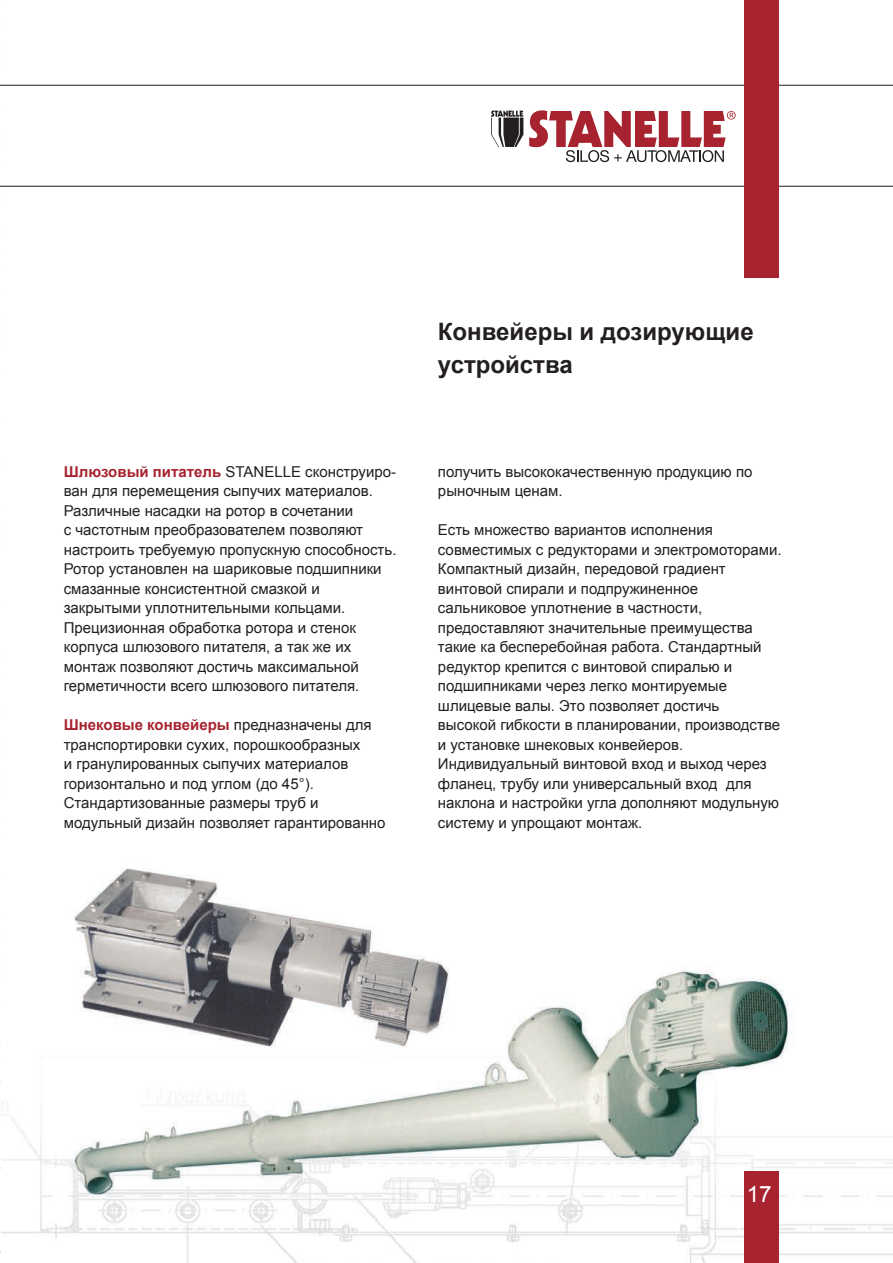
<style>
.page{position:relative;width:893px;height:1263px;background:#fff}
.page>*{position:absolute;margin:0;border:0;box-sizing:border-box;transform-origin:0 0}
.t1{font:700 24px/33.3px "Arial";color:#231f20}
.t2{font:22.5px "Arial";color:#fff}
.t3{font:15px/19.5px "Arial";color:#231f20}
.s1{font-weight:700;color:#a7232f}
</style>
<div class="page">
<img style="left:1px;top:0;width:892px;height:1263px">
<hr style="left:0;top:186px;width:893px;height:1px;background:#231f20">
<hr style="left:0;top:85px;width:893px;height:1px;background:#231f20">
<svg style="left:491px;top:110px;width:32px;height:37px"></svg>
<svg style="left:529px;top:110px;width:207px;height:52px"></svg>
<div style="left:744px;top:1171px;width:34px;height:92px;background:#a7232f"></div>
<div style="left:744px;top:0;width:34px;height:277px;background:#a7232f"></div>
<p class="t3" style="left:64px;top:462px;width:334px"><span class="s1">Шлюзовый питатель</span> STANELLE сконструиро&shy;ван для перемещения сыпучих материалов.<br>Различные насадки на ротор в сочетании<br>с частотным преобразователем позволяют настроить требуемую пропускную способность.<br>Ротор установлен на шариковые подшипники смазанные консистентной смазкой и закрытыми уплотнительными кольцами.<br>Прецизионная обработка ротора и стенок корпуса шлюзового питателя, а так же их монтаж позволяют достичь максимальной герметичности всего шлюзового питателя.</p>
<p class="t3" style="left:64px;top:715px;width:323px"><span class="s1">Шнековые конвейеры</span> предназначены для транспортировки сухих, порошкообразных<br>и гранулированных сыпучих материалов горизонтально и под углом (до 45°).<br>Стандартизованные размеры труб и модульный дизайн позволяет гарантированно</p>
<h1 class="t1" style="left:438px;top:315px;width:317px">Конвейеры и дозирующие устройства</h1>
<p class="t3" style="left:438px;top:462px;width:316px">получить высококачественную продукцию по рыночным ценам.</p>
<p class="t3" style="left:438px;top:520px;width:345px">Есть множество вариантов исполнения совместимых с редукторами и электромоторами.<br>Компактный дизайн, передовой градиент винтовой спирали и подпружиненное сальниковое уплотнение в частности, предоставляют значительные преимущества такие ка бесперебойная работа. Стандартный редуктор крепится с винтовой спиралью и подшипниками через легко монтируемые шлицевые валы. Это позволяет достичь<br>высокой гибкости в планировании, производстве и установке шнековых конвейеров.<br>Индивидуальный винтовой вход и выход через фланец, трубу или универсальный вход для наклона и настройки угла дополняют модульную систему и упрощают монтаж.</p>
<h2 class="t2" style="left:747px;top:1179px;width:27px">17</h2>
</div>
